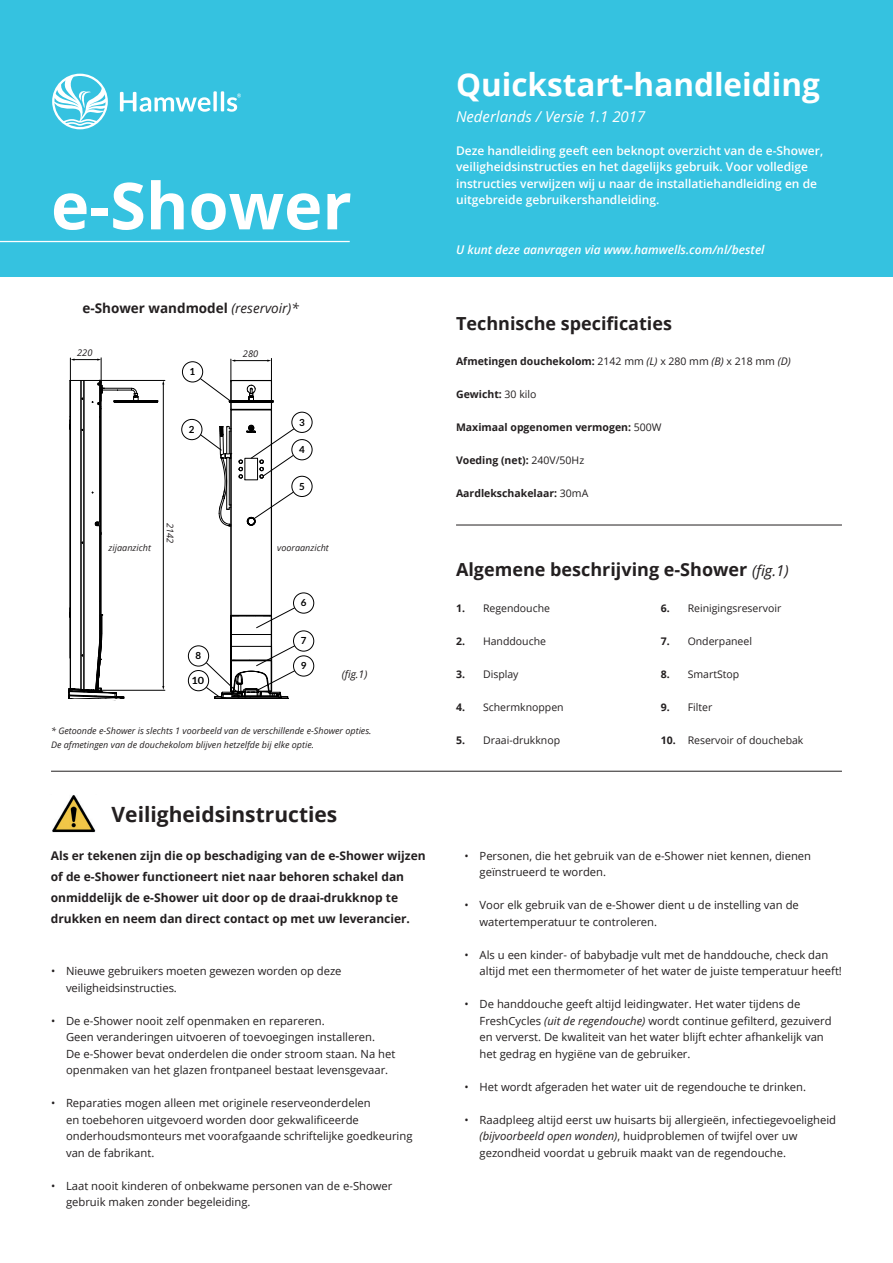
<style>
.page{position:relative;width:893px;height:1263px;background:#fff}
.page>*{position:absolute;margin:0;border:0;box-sizing:border-box;transform-origin:0 0}
.t1{font:700 64.8px "Open Sans";color:#fff}
.t2{font:700 31.5px "Open Sans";color:#fff}
.Subhoofdstuk_LL{font:700 21px "Open Sans";color:#231f20}
.Subhoofdstuk_LL-2{font:700 18px "Open Sans";color:#231f20}
.t3{font:italic 15px "Open Sans";color:#fff}
.Body_C{font:700 13.5px "Open Sans";color:#231f20}
.Bullets{font:600 12px/16.5px "Open Sans";color:#fff}
.Body_LL{font:700 12px/21px "Open Sans";color:#231f20}
.Bullets-2{font:italic 600 12px "Open Sans";color:#fff}
.t4{font:11.25px/16.5px "Open Sans";color:#231f20}
.t5{font:10.5px "Open Sans";color:#231f20}
.t6{font:700 10.5px "Open Sans";color:#231f20}
.Nummering{font:italic 10.5px "Open Sans";color:#231f20}
.t7{font:700 9.9px "Lato";color:#000;scale:1.09 1}
.t8{font:700 9.75px "Lato";color:#000}
.t9{font:italic 9.3px "Open Sans";color:#231f20}
.Body_C-2{font:italic 9px/13.5px "Open Sans";color:#231f20}
.s1{font-weight:400;font-style:italic}
.s2{font-weight:400}
.s3{font-weight:400;font-style:italic;font-size:15px}
.s4{font-weight:700}
.s5{font-style:italic}
</style>
<div class="page">
<div style="left:0;top:0;width:893px;height:276px;background:#35c2e0"></div>
<hr style="left:0;top:241px;width:350px;height:1px;background:#fff">
<div style="left:292px;top:476px;width:20px;height:21px;border:1px solid #000;border-radius:50%"></div>
<div style="left:292px;top:412px;width:20px;height:21px;border:1px solid #000;border-radius:50%"></div>
<div style="left:292px;top:439px;width:20px;height:21px;border:1px solid #000;border-radius:50%"></div>
<div style="left:293px;top:593px;width:21px;height:20px;border:1px solid #000;border-radius:50%"></div>
<div style="left:293px;top:631px;width:21px;height:20px;border:1px solid #000;border-radius:50%"></div>
<div style="left:293px;top:656px;width:21px;height:20px;border:1px solid #000;border-radius:50%"></div>
<hr style="left:51px;top:771px;width:791px;height:1px;background:#231f20">
<hr style="left:456px;top:525px;width:386px;height:1px;background:#231f20">
<svg style="left:52px;top:73px;width:244px;height:760px"></svg>
<p class="t1" style="left:51px;top:160px;width:302px">e-Shower</p>
<p class="Body_C" style="left:82px;top:299px;width:218px">e-Shower wandmodel <span class="s1">(reservoir)*</span></p>
<p class="t8" style="left:190px;top:366px;width:7px">1</p>
<p class="t8" style="left:189px;top:424px;width:7px">2</p>
<p class="Body_C-2" style="left:109px;top:541px;width:44px">zijaanzicht</p>
<p class="t9" style="left:176px;top:523px;width:22px;rotate:89deg">2142</p>
<p class="t8" style="left:196px;top:650px;width:7px">8</p>
<p class="t7" style="left:192px;top:675px;width:13px">10</p>
<p class="t8" style="left:299px;top:416px;width:7px">3</p>
<p class="t8" style="left:299px;top:444px;width:7px">4</p>
<p class="t8" style="left:299px;top:481px;width:7px">5</p>
<p class="Body_C-2" style="left:277px;top:541px;width:53px">vooraanzicht</p>
<p class="t8" style="left:301px;top:597px;width:7px">6</p>
<p class="t8" style="left:301px;top:635px;width:7px">7</p>
<p class="t8" style="left:301px;top:660px;width:7px">9</p>
<p class="Nummering" style="left:342px;top:667px;width:27px">(fig.1)</p>
<p class="Body_C-2" style="left:51px;top:724px;width:322px">* Getoonde e-Shower is slechts 1 voorbeeld van de verschillende e-Shower opties.<br>De afmetingen van de douchekolom blijven hetzelfde bij elke optie.</p>
<p class="Subhoofdstuk_LL" style="left:112px;top:799px;width:227px">Veiligheidsinstructies</p>
<p class="Body_LL" style="left:51px;top:845px;width:376px">Als er tekenen zijn die op beschadiging van de e-Shower wijzen of de e-Shower functioneert niet naar behoren schakel dan onmiddelijk de e-Shower uit door op de draai-drukknop te drukken en neem dan direct contact op met uw leverancier.</p>
<p class="t4" style="left:66px;top:962px;width:277px;text-indent:-15px">• Nieuwe gebruikers moeten gewezen worden op deze veiligheidsinstructies.</p>
<p class="t4" style="left:66px;top:1012px;width:331px;text-indent:-15px">• De e-Shower nooit zelf openmaken en repareren.<br>Geen veranderingen uitvoeren of toevoegingen installeren.<br>De e-Shower bevat onderdelen die onder stroom staan. Na het openmaken van het glazen frontpaneel bestaat levensgevaar.</p>
<p class="t4" style="left:66px;top:1094px;width:348px;text-indent:-15px">• Reparaties mogen alleen met originele reserveonderdelen<br>en toebehoren uitgevoerd worden door gekwalificeerde onderhoudsmonteurs met voorafgaande schriftelijke goedkeuring van de fabrikant.</p>
<p class="t4" style="left:66px;top:1177px;width:328px;text-indent:-15px">• Laat nooit kinderen of onbekwame personen van de e-Shower gebruik maken zonder begeleiding.</p>
<p class="t2" style="left:456px;top:62px;width:365px">Quickstart-handleiding</p>
<p class="t3" style="left:456px;top:106px;width:191px">Nederlands / Versie 1.1 2017</p>
<p class="Bullets" style="left:456px;top:142px;width:369px">Deze handleiding geeft een beknopt overzicht van de e-Shower, veiligheidsinstructies en het dagelijks gebruik. Voor volledige instructies verwijzen wij u naar de installatiehandleiding en de uitgebreide gebruikershandleiding.</p>
<p class="Bullets-2" style="left:456px;top:241px;width:310px">U kunt deze aanvragen via www.hamwells.com/nl/bestel</p>
<p class="Subhoofdstuk_LL-2" style="left:456px;top:311px;width:217px">Technische specificaties</p>
<p class="t6" style="left:456px;top:353px;width:336px">Afmetingen douchekolom: <span class="s2">2142 mm</span> <span class="s1">(L)</span> <span class="s2">x 280 mm</span> <span class="s1">(B)</span> <span class="s2">x 218 mm</span> <span class="s1">(D)</span></p>
<p class="t6" style="left:456px;top:386px;width:82px">Gewicht: <span class="s2">30 kilo</span></p>
<p class="t6" style="left:456px;top:419px;width:207px">Maximaal opgenomen vermogen: <span class="s2">500W</span></p>
<p class="t6" style="left:456px;top:452px;width:130px">Voeding (net): <span class="s2">240V/50Hz</span></p>
<p class="t6" style="left:456px;top:485px;width:134px">Aardlekschakelaar: <span class="s2">30mA</span></p>
<p class="Subhoofdstuk_LL-2" style="left:456px;top:557px;width:334px">Algemene beschrijving e-Shower <span class="s3">(fig.1)</span></p>
<p class="t5" style="left:456px;top:601px;width:96px"><span class="s4">1.</span> Regendouche</p>
<p class="t5" style="left:456px;top:634px;width:92px"><span class="s4">2.</span> Handdouche</p>
<p class="t5" style="left:456px;top:667px;width:64px"><span class="s4">3.</span> Display</p>
<p class="t5" style="left:456px;top:700px;width:109px"><span class="s4">4.</span> Schermknoppen</p>
<p class="t5" style="left:456px;top:733px;width:106px"><span class="s4">5.</span> Draai-drukknop</p>
<p class="t5" style="left:661px;top:601px;width:122px"><span class="s4">6.</span> Reinigingsreservoir</p>
<p class="t5" style="left:661px;top:634px;width:93px"><span class="s4">7.</span> Onderpaneel</p>
<p class="t5" style="left:661px;top:667px;width:80px"><span class="s4">8.</span> SmartStop</p>
<p class="t5" style="left:661px;top:700px;width:53px"><span class="s4">9.</span> Filter</p>
<p class="t5" style="left:661px;top:733px;width:144px"><span class="s4">10.</span> Reservoir of douchebak</p>
<p class="t4" style="left:480px;top:847px;width:333px;text-indent:-15px">• Personen, die het gebruik van de e-Shower niet kennen, dienen geïnstrueerd te worden.</p>
<p class="t4" style="left:480px;top:896px;width:321px;text-indent:-15px">• Voor elk gebruik van de e-Shower dient u de instelling van de watertemperatuur te controleren.</p>
<p class="t4" style="left:480px;top:946px;width:364px;text-indent:-15px">• Als u een kinder- of babybadje vult met de handdouche, check dan altijd met een thermometer of het water de juiste temperatuur heeft!</p>
<p class="t4" style="left:480px;top:995px;width:354px;text-indent:-15px">• De handdouche geeft altijd leidingwater. Het water tijdens de FreshCycles <span class="s5">(uit de regendouche)</span> wordt continue gefilterd, gezuiverd en ververst. De kwaliteit van het water blijft echter afhankelijk van het gedrag en hygiëne van de gebruiker.</p>
<p class="t4" style="left:465px;top:1078px;width:343px">• Het wordt afgeraden het water uit de regendouche te drinken.</p>
<p class="t4" style="left:480px;top:1111px;width:358px;text-indent:-15px">• Raadpleeg altijd eerst uw huisarts bij allergieën, infectiegevoeligheid <span class="s5">(bijvoorbeeld open wonden)</span>, huidproblemen of twijfel over uw gezondheid voordat u gebruik maakt van de regendouche.</p>
</div>
